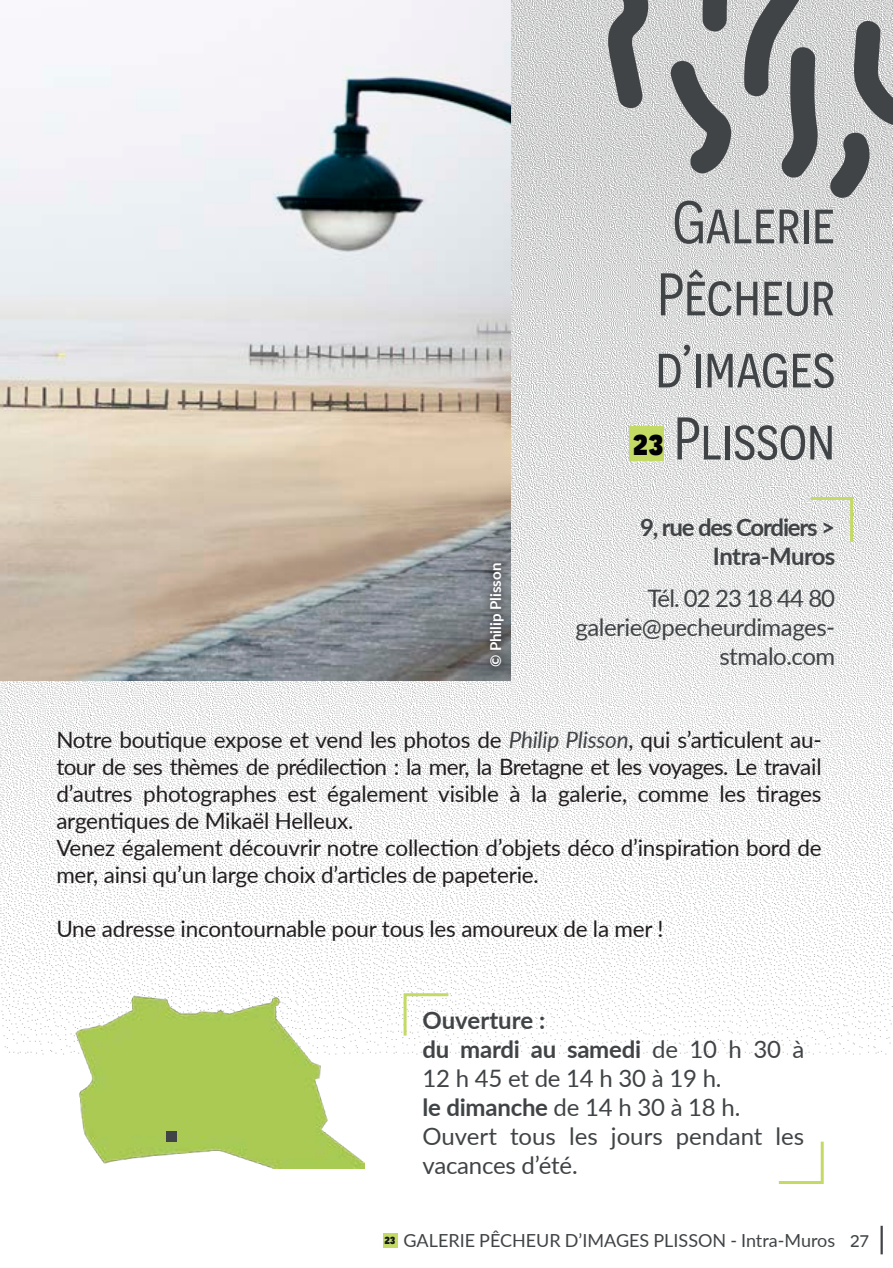
<style>
.page{position:relative;width:893px;height:1268px;background:#fff}
.page>*{position:absolute;margin:0;border:0;box-sizing:border-box;transform-origin:0 0}
.titre{font:60px/72px "Novecentosansnarrow";color:#414446}
.t1{font:800 35.7px "Novecentosansnarrow";color:#000006}
.t2{font:24px/28.8px "Lato";letter-spacing:-.015em;color:#414446}
.lieu{font:700 24px "Lato";letter-spacing:-.05em;color:#414446}
.t3{font:24px "Lato";letter-spacing:-.04em;color:#414446}
.lieu-2{font:700 24px "Lato";letter-spacing:-.03em;color:#414446}
.lieu-3{font:700 24px "Lato";color:#414446}
.t4{font:22.5px/27px "Lato";letter-spacing:-.01em;color:#231f20;text-align:justify}
.t5{font:21px "Novecentosans";color:#414446}
.t6{font:18px "Lato";color:#414446}
.TITRE-sommaire{font:700 15px "Lato";color:#fff}
.t7{font:800 12.9px "Novecentosansnarrow";color:#14171a}
.s1{font-style:italic;color:#414446}
.s2{font-weight:700}
</style>
<div class="page">
<img style="left:0;top:0;width:893px;height:1055px">
<svg style="left:607px;top:0;width:42px;height:109px;background:#7d7f80"></svg>
<svg style="left:703px;top:0;width:26px;height:32px"></svg>
<svg style="left:669px;top:60px;width:62px;height:115px;background:#959697"></svg>
<svg style="left:744px;top:0;width:74px;height:179px;background:#969798"></svg>
<svg style="left:830px;top:21px;width:63px;height:177px;background:#9fa1a1"></svg>
<hr style="left:880px;top:1225px;width:3px;height:28px;background:#414446">
<svg style="left:808px;top:495px;width:47px;height:49px"></svg>
<div style="left:629px;top:426px;width:35px;height:35px;background:#c3da64"></div>
<div style="left:383px;top:1233px;width:15px;height:14px;background:#c3da64"></div>
<img style="left:0;top:0;width:510px;height:680px">
<img style="left:63px;top:974px;width:302px;height:193px">
<div style="left:166px;top:1131px;width:11px;height:10px;background:#414446"></div>
<svg style="left:402px;top:991px;width:49px;height:47px"></svg>
<svg style="left:778px;top:1141px;width:46px;height:43px"></svg>
<div style="left:482px;top:554px;width:30px;height:121px;background:#231f20;opacity:.85"></div>
<p class="TITRE-sommaire" style="left:485px;top:667px;width:106px;rotate:-90deg">© Philip Plisson</p>
<p class="titre" style="left:673px;top:186px;width:164px">Galerie</p>
<p class="titre" style="left:655px;top:258px;width:181px">Pêcheur d’images</p>
<p class="titre" style="left:674px;top:402px;width:163px">Plisson</p>
<p class="t1" style="left:633px;top:420px;width:32px">23</p>
<p class="lieu" style="left:640px;top:510px;width:197px">9, rue des Cordiers &gt;</p>
<p class="lieu-2" style="left:713px;top:538px;width:124px">Intra-Muros</p>
<p class="t3" style="left:647px;top:581px;width:189px">Tél. 02 23 18 44 80</p>
<p class="t2" style="left:575px;top:611px;width:261px">galerie@pecheurdimages-</p>
<p class="t2" style="left:719px;top:640px;width:117px">stmalo.com</p>
<p class="t4" style="left:56px;top:724px;width:767px">Notre boutique expose et vend les photos de <span class="s1">Philip Plisson</span>, qui s’articulent au&shy;tour de ses thèmes de prédilection : la mer, la Bretagne et les voyages. Le travail d’autres photographes est également visible à la galerie, comme les tirages argentiques de Mikaël Helleux.</p>
<p class="t4" style="left:56px;top:832px;width:767px">Venez également découvrir notre collection d’objets déco d’inspiration bord de mer, ainsi qu’un large choix d’articles de papeterie.</p>
<p class="t4" style="left:56px;top:913px;width:609px">Une adresse incontournable pour tous les amoureux de la mer !</p>
<p class="lieu-3" style="left:422px;top:1002px;width:124px">Ouverture :</p>
<p class="t2" style="left:422px;top:1033px;width:383px"><span class="s2">du mardi au samedi</span> de 10 h 30 à<br>12 h 45 et de 14 h 30 à 19 h.</p>
<p class="t2" style="left:422px;top:1091px;width:319px"><span class="s2">le dimanche</span> de 14 h 30 à 18 h.</p>
<p class="t2" style="left:422px;top:1120px;width:383px">Ouvert tous les jours pendant les vacances d’été.</p>
<p class="t7" style="left:384px;top:1231px;width:13px">23</p>
<p class="t6" style="left:404px;top:1227px;width:433px">GALERIE PÊCHEUR D’IMAGES PLISSON - Intra-Muros</p>
<p class="t5" style="left:850px;top:1227px;width:20px">27</p>
</div>
